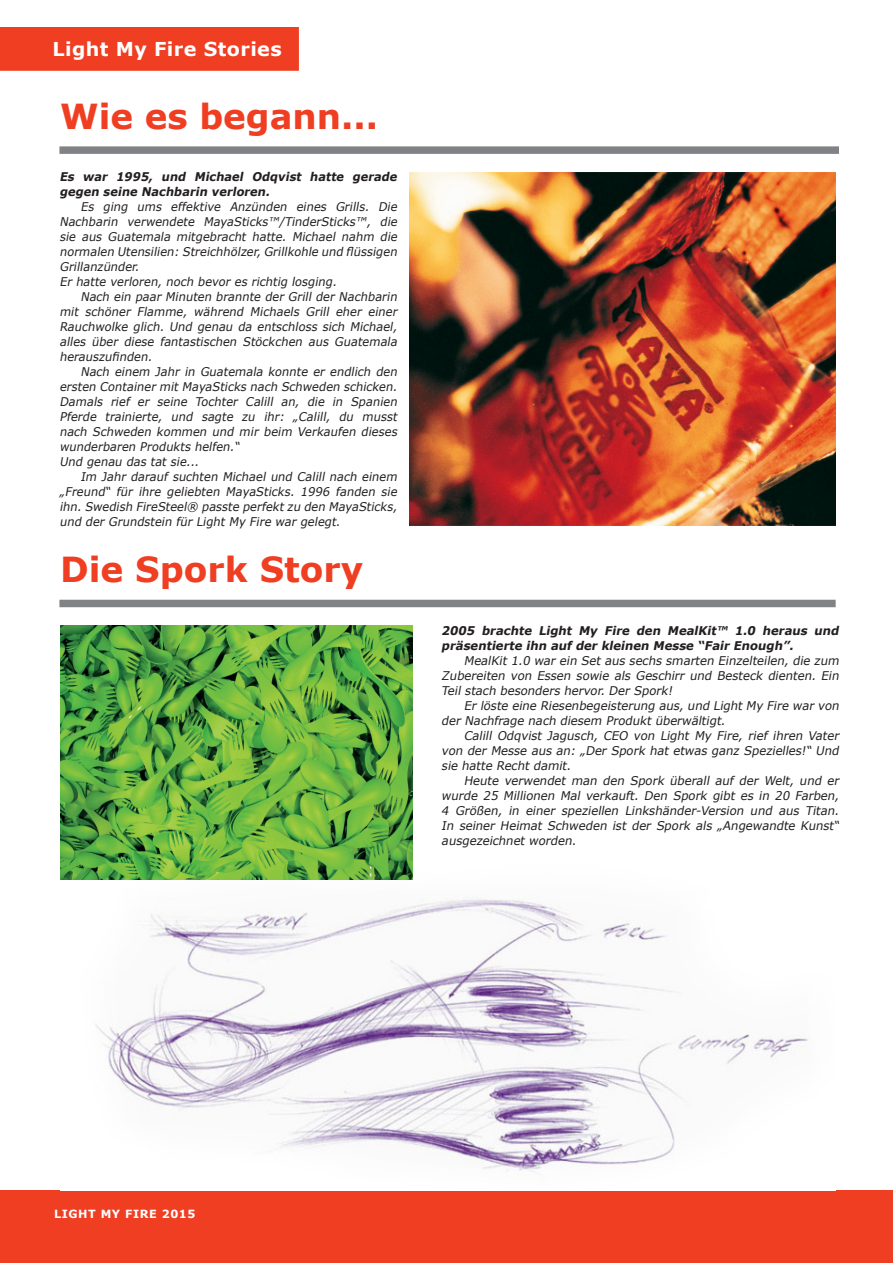
<style>
.page{position:relative;width:893px;height:1263px;background:#fff}
.page>*{position:absolute;margin:0;border:0;box-sizing:border-box;transform-origin:0 0}
.t1{font:700 34.5px "Verdana";color:#ef3e22}
.t2{font:700 19.2px "Verdana";letter-spacing:.02em;color:#fff}
.t3{font:italic 12px/15px "Verdana";color:#231f20;text-align:justify;scale:.96 1}
.t4{font:italic 12px/15px "Verdana";color:#231f20;text-align:justify}
.t5{font:italic 700 12px/15px "Verdana";color:#231f20}
.t6{font:italic 700 12px/15px "Verdana";color:#231f20;scale:.96 1}
.t7{font:700 11.25px "Verdana";letter-spacing:.05em;color:#fff}
</style>
<div class="page">
<div style="left:0;top:1191px;width:893px;height:72px;background:#ef3e22"></div>
<div style="left:0;top:27px;width:299px;height:44px;background:#ef3e22"></div>
<div style="left:59px;top:600px;width:777px;height:7px;background:#808285"></div>
<img style="left:95px;top:849px;width:713px;height:324px">
<div style="left:59px;top:146px;width:780px;height:8px;background:#808285"></div>
<img style="left:60px;top:626px;width:352px;height:254px">
<img style="left:409px;top:172px;width:427px;height:354px">
<p class="t2" style="left:52px;top:36px;width:231px">Light My Fire Stories</p>
<p class="t1" style="left:60px;top:92px;width:320px">Wie es begann...</p>
<p class="t6" style="left:59px;top:169px;width:356px">Es war 1995, und Michael Odqvist hatte gerade gegen seine Nachbarin verloren.</p>
<p class="t3" style="left:59px;top:199px;width:356px;text-indent:21px">Es ging ums effektive Anzünden eines Grills. Die Nachbarin verwendete MayaSticks™/TinderSticks™, die sie aus Guatemala mitgebracht hatte. Michael nahm die normalen Utensilien:Streichhölzer,Grillkohle und flüssigen Grillanzünder.</p>
<p class="t3" style="left:59px;top:274px;width:293px">Er hatte verloren, noch bevor es richtig losging.</p>
<p class="t3" style="left:59px;top:289px;width:356px;text-indent:21px">Nach ein paar Minuten brannte der Grill der Nachbarin mit schöner Flamme, während Michaels Grill eher einer Rauchwolke glich. Und genau da entschloss sich Michael, alles über diese fantastischen Stöckchen aus Guatemala herauszufinden.</p>
<p class="t3" style="left:59px;top:364px;width:356px;text-indent:21px">Nach einem Jahr in Guatemala konnte er endlich den ersten Container mit MayaSticks nach Schweden schicken.<br>Damals rief er seine Tochter Calill an, die in Spanien Pferde trainierte, und sagte zu ihr: „Calill, du musst nach Schweden kommen und mir beim Verkaufen dieses wunderbaren Produkts helfen.“</p>
<p class="t3" style="left:59px;top:454px;width:150px">Und genau das tat sie...</p>
<p class="t3" style="left:59px;top:469px;width:356px;text-indent:21px">Im Jahr darauf suchten Michael und Calill nach einem „Freund“ für ihre geliebten MayaSticks. 1996 fanden sie ihn.Swedish FireSteel® passte perfektzu den MayaSticks, und der Grundstein für Light My Fire war gelegt.</p>
<p class="t1" style="left:60px;top:545px;width:305px">Die Spork Story</p>
<p class="t5" style="left:441px;top:623px;width:402px">2005 brachte Light My Fire den MealKit™ 1.0 heraus und präsentierte ihn auf der kleinen Messe “Fair Enough”.</p>
<p class="t4" style="left:441px;top:653px;width:402px;text-indent:22px">MealKit 1.0 war ein Set aus sechs smarten Einzelteilen, die zum Zubereiten von Essen sowie als Geschirr und Besteck dienten. Ein Teil stach besonders hervor. Der Spork!</p>
<p class="t4" style="left:441px;top:698px;width:402px;text-indent:22px">Er löste eine Riesenbegeisterung aus, und Light My Fire war von der Nachfrage nach diesem Produkt überwältigt.</p>
<p class="t4" style="left:441px;top:728px;width:402px;text-indent:22px">Calill Odqvist Jagusch, CEO von Light My Fire, rief ihren Vater von der Messe aus an: „Der Spork hat etwas ganz Spezielles!“ Und sie hatte Recht damit.</p>
<p class="t4" style="left:441px;top:773px;width:402px;text-indent:22px">Heute verwendet man den Spork überall auf der Welt, und er wurde 25 Millionen Mal verkauft. Den Spork gibt es in 20 Farben, 4 Größen, in einer speziellen Linkshänder-Version und aus Titan.<br>In seiner Heimat Schweden ist der Spork als „Angewandte Kunst“ ausgezeichnet worden.</p>
<p class="t7" style="left:54px;top:1205px;width:143px">LIGHT MY FIRE 2015</p>
</div>
